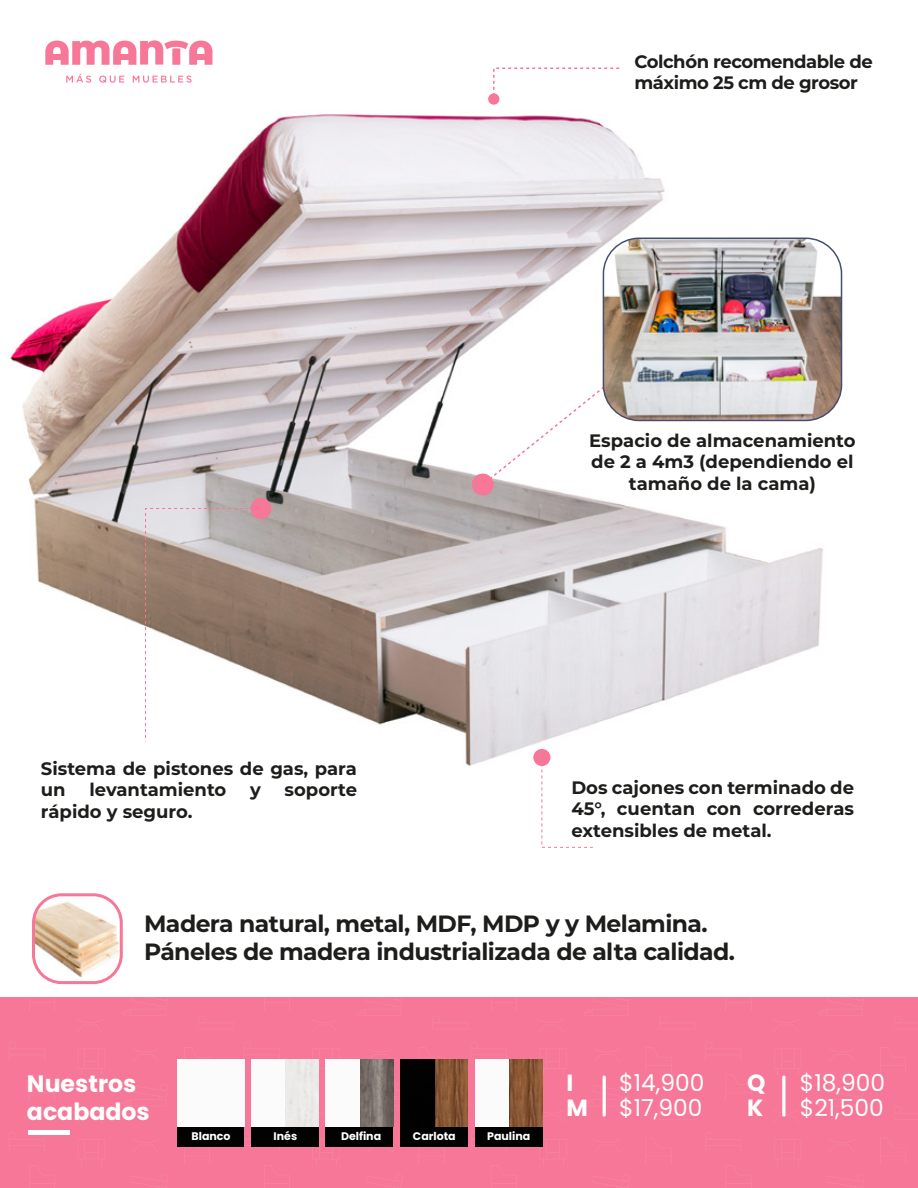
<style>
.page{position:relative;width:918px;height:1188px;background:#fff}
.page>*{position:absolute;margin:0;border:0;box-sizing:border-box;transform-origin:0 0}
.t1{font:700 23.7px/28.3px "Poppins";color:#fff}
.t2{font:700 23.55px/28.2px "Montserrat";letter-spacing:-.025em;color:#1d1d1b}
.t3{font:23.4px/24.8px "Poppins";color:#fff}
.t4{font:700 23.4px/24.8px "Poppins";color:#fff}
.t5{font:700 18px/21.6px "Montserrat";color:#1d1d1b}
.t6{font:700 18px/21.6px "Montserrat";letter-spacing:-.025em;color:#1d1d1b}
.t7{font:700 10.95px "Poppins";color:#fff}
</style>
<div class="page">
<div style="left:0;top:987px;width:918px;height:201px;background:#f67797"></div>
<svg style="left:325px;top:1059px;width:1px;height:16px"></svg>
<svg style="left:393px;top:1083px;width:8px;height:23px"></svg>
<svg style="left:325px;top:1109px;width:1px;height:14px"></svg>
<svg style="left:251px;top:1132px;width:1px;height:15px"></svg>
<svg style="left:542px;top:1059px;width:1px;height:16px"></svg>
<svg style="left:602px;top:1083px;width:1px;height:23px"></svg>
<svg style="left:542px;top:1109px;width:1px;height:14px"></svg>
<img style="left:10px;top:101px;width:833px;height:665px">
<div style="left:0;top:772px;width:918px;height:225px;background:#fff"></div>
<img style="left:36px;top:897px;width:83px;height:83px">
<div style="left:32px;top:893px;width:91px;height:91px;border:3px solid #f67797;border-radius:28px"></div>
<svg style="left:538px;top:757px;width:92px;height:91px"></svg>
<svg style="left:481px;top:374px;width:139px;height:113px"></svg>
<img style="left:603px;top:238px;width:239px;height:182px">
<div style="left:603px;top:238px;width:239px;height:183px;border:2px solid #474d70;border-radius:36px"></div>
<div style="left:533px;top:749px;width:17px;height:17px;background:#f67797;border-radius:50%"></div>
<div style="left:472px;top:474px;width:22px;height:21px;background:#f67797;border-radius:50%"></div>
<svg style="left:145px;top:497px;width:127px;height:245px"></svg>
<svg style="left:493px;top:67px;width:127px;height:34px"></svg>
<div style="left:488px;top:93px;width:11px;height:12px;background:#f67797;border-radius:50%"></div>
<div style="left:28px;top:1130px;width:42px;height:5px;background:#fff"></div>
<div style="left:177px;top:1127px;width:67px;height:20px;background:#020202"></div>
<div style="left:252px;top:1127px;width:67px;height:20px;background:#020202"></div>
<div style="left:326px;top:1127px;width:67px;height:20px;background:#020202"></div>
<div style="left:401px;top:1127px;width:67px;height:20px;background:#020202"></div>
<div style="left:475px;top:1127px;width:67px;height:20px;background:#020202"></div>
<img style="left:326px;top:1059px;width:67px;height:68px">
<img style="left:252px;top:1059px;width:67px;height:68px">
<div style="left:177px;top:1059px;width:67px;height:68px;background:#fbfbfb"></div>
<img style="left:401px;top:1059px;width:67px;height:68px">
<img style="left:509px;top:1059px;width:33px;height:68px">
<div style="left:475px;top:1059px;width:34px;height:68px;background:#fbfbfb"></div>
<hr style="left:603px;top:1076px;width:3px;height:41px;background:#fff">
<svg style="left:782px;top:1076px;width:4px;height:41px"></svg>
<svg style="left:66px;top:74px;width:25px;height:9px"></svg>
<svg style="left:99px;top:76px;width:25px;height:7px"></svg>
<svg style="left:133px;top:76px;width:59px;height:7px"></svg>
<svg style="left:45px;top:40px;width:167px;height:25px"></svg>
<p class="t6" style="left:634px;top:50px;width:240px">Colchón recomendable de máximo 25 cm de grosor</p>
<p class="t5" style="left:41px;top:757px;width:318px">Sistema de pistones de gas, para un</p>
<p class="t5" style="left:89px;top:778px;width:138px">levantamiento</p>
<p class="t5" style="left:250px;top:778px;width:12px">y</p>
<p class="t5" style="left:285px;top:778px;width:74px">soporte</p>
<p class="t5" style="left:41px;top:800px;width:153px">rápido y seguro.</p>
<p class="t5" style="left:589px;top:429px;width:268px;text-align:center">Espacio de almacenamiento de 2 a 4m3 (dependiendo el tamaño de la cama)</p>
<p class="t5" style="left:571px;top:776px;width:284px;text-align:justify">Dos cajones con terminado de 45°, cuentan con correderas extensibles de metal.</p>
<h2 class="t2" style="left:144px;top:908px;width:593px">Madera natural, metal, MDF, MDP y y Melamina.<br>Páneles de madera industrializada de alta calidad.</h2>
<h1 class="t1" style="left:27px;top:1069px;width:124px">Nuestros acabados</h1>
<p class="t7" style="left:192px;top:1130px;width:41px">Blanco</p>
<p class="t7" style="left:274px;top:1130px;width:25px">Inés</p>
<p class="t7" style="left:341px;top:1130px;width:42px">Delfina</p>
<p class="t7" style="left:413px;top:1130px;width:44px">Carlota</p>
<p class="t7" style="left:487px;top:1130px;width:45px">Paulina</p>
<p class="t4" style="left:567px;top:1071px;width:23px">I<br>M</p>
<p class="t3" style="left:619px;top:1071px;width:87px">$14,900 $17,900</p>
<p class="t4" style="left:747px;top:1071px;width:20px">Q<br>K</p>
<p class="t3" style="left:800px;top:1071px;width:87px">$18,900 $21,500</p>
</div>
